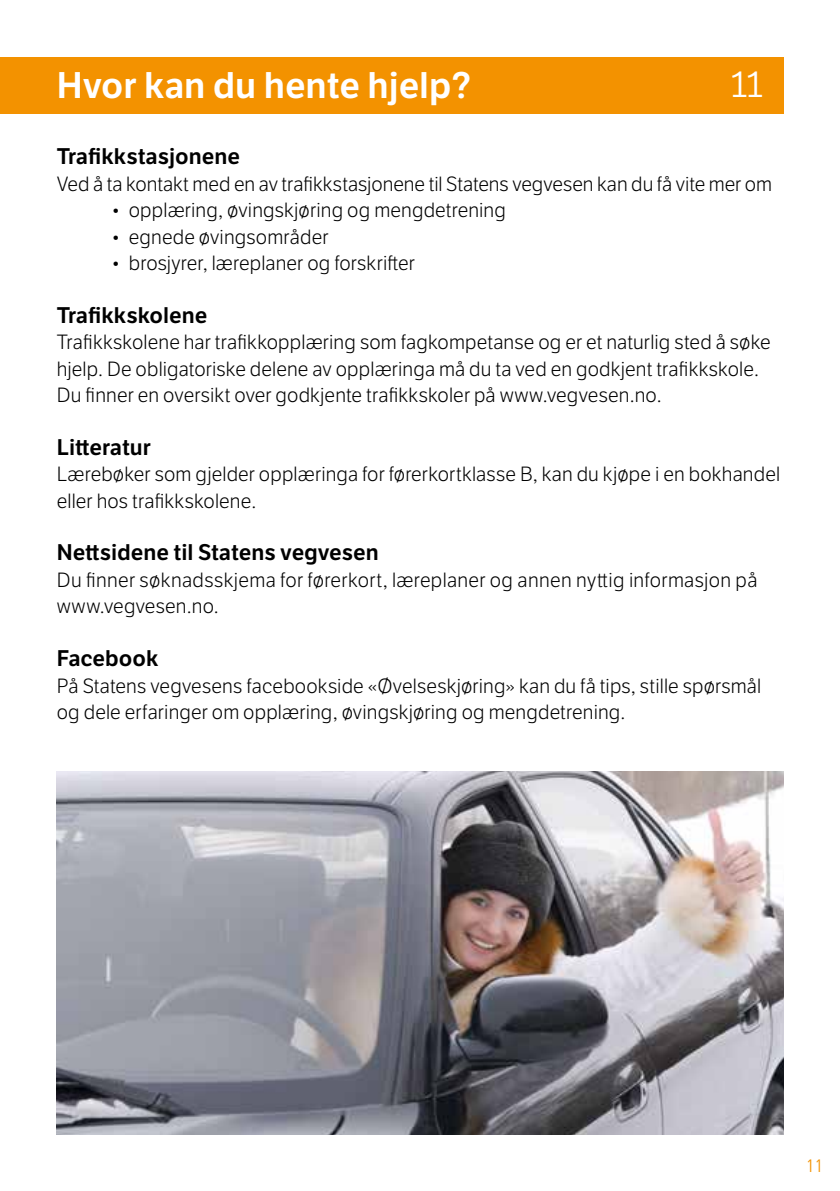
<style>
.page{position:relative;width:840px;height:1191px;background:#fff}
.page>*{position:absolute;margin:0;border:0;box-sizing:border-box;transform-origin:0 0}
.t1{font:600 36px "LFT Etica";color:#fff}
.t2{font:36px "LFT Etica";color:#fff}
.t3{font:600 22px "LFT Etica";color:#000}
.t4{font:300 20px/26.4px "LFT Etica";letter-spacing:.01em;color:#000}
.t5{font:300 condensed 18px "Frutiger LT Std";color:#f39200}
</style>
<div class="page">
<div style="left:0;top:57px;width:782px;height:56px;background:#f39200"></div>
<img style="left:57px;top:771px;width:725px;height:363px">
<h1 class="t1" style="left:57px;top:63px;width:416px">Hvor kan du hente hjelp?</h1>
<h1 class="t2" style="left:730px;top:64px;width:34px">11</h1>
<p class="t3" style="left:57px;top:143px;width:185px">Trafikkstasjonene</p>
<p class="t4" style="left:57px;top:171px;width:716px">Ved å ta kontakt med en av trafikkstasjonene til Statens vegvesen kan du få vite mer om</p>
<p class="t4" style="left:111px;top:197px;width:396px">• opplæring, øvingskjøring og mengdetrening</p>
<p class="t4" style="left:111px;top:224px;width:219px">• egnede øvingsområder</p>
<p class="t4" style="left:111px;top:250px;width:305px">• brosjyrer, læreplaner og forskrifter</p>
<p class="t3" style="left:57px;top:302px;width:152px">Trafikkskolene</p>
<p class="t4" style="left:57px;top:329px;width:715px">Trafikkskolene har trafikkopplæring som fagkompetanse og er et naturlig sted å søke hjelp. De obligatoriske delene av opplæringa må du ta ved en godkjent trafikkskole.<br>Du finner en oversikt over godkjente trafikkskoler på www.vegvesen.no.</p>
<p class="t3" style="left:57px;top:434px;width:96px">Litteratur</p>
<p class="t4" style="left:57px;top:461px;width:724px">Lærebøker som gjelder opplæringa for førerkortklasse B, kan du kjøpe i en bokhandel eller hos trafikkskolene.</p>
<p class="t3" style="left:57px;top:539px;width:323px">Nettsidene til Statens vegvesen</p>
<p class="t4" style="left:57px;top:567px;width:701px">Du finner søknadsskjema for førerkort, læreplaner og annen nyttig informasjon på www.vegvesen.no.</p>
<p class="t3" style="left:57px;top:645px;width:103px">Facebook</p>
<p class="t4" style="left:57px;top:673px;width:705px">På Statens vegvesens facebookside «Øvelseskjøring» kan du få tips, stille spørsmål og dele erfaringer om opplæring, øvingskjøring og mengdetrening.</p>
<p class="t5" style="left:805px;top:1155px;width:19px">11</p>
</div>
